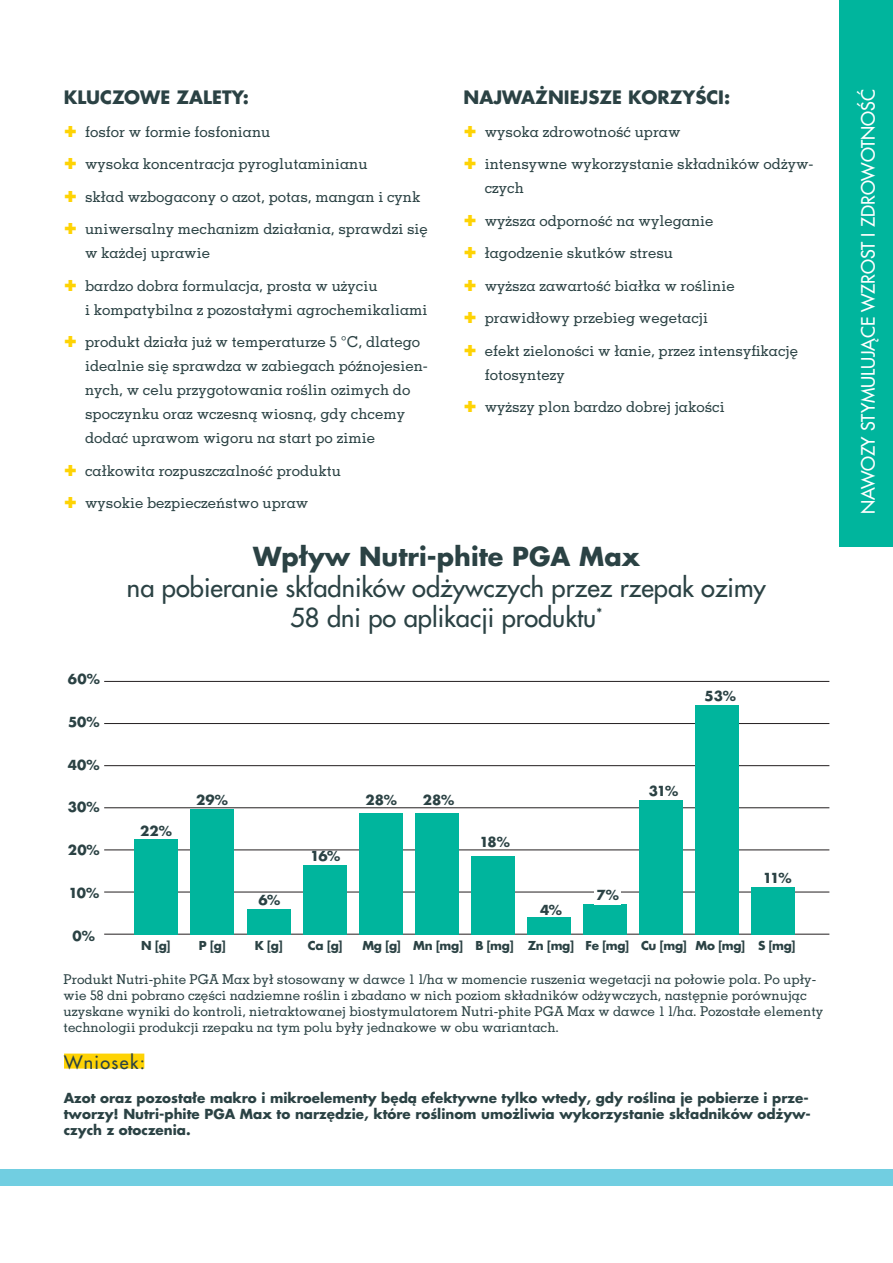
<style>
.page{position:relative;width:893px;height:1263px;background:#fff}
.page>*{position:absolute;margin:0;border:0;box-sizing:border-box;transform-origin:0 0}
.spis_pozycja{font:577.65px "Chartwell Bars Vertical";color:#00b59d}
.t1{font:500 25.5px/30.6px "Futura LT Pro";color:#2b4244;text-align:center}
.t2{font:700 18px "Futura LT Pro";color:#2b4244}
.t3{font:500 18px "Futura LT Pro";color:#fff}
.h3_yellow{font:500 18px "Futura LT Pro";letter-spacing:.075em;color:#2b4244}
.t4{font:500 15px/24px "Memphis LT Pro";color:#2b4244}
.p1{font:500 13.5px/16.2px "Memphis LT Pro";color:#2b4244}
.p1_bold__futura{font:700 13.5px/16.2px "Futura LT Pro";color:#2b4244}
.t5{font:500 13.5px "Futura LT Pro";letter-spacing:.025em;color:#fff}
.t6{font:700 12px "Futura LT Pro";letter-spacing:-.02em;color:#2b4244}
.s1{font-weight:700}
</style>
<div class="page">
<div style="left:0;top:1170px;width:893px;height:16px;background:#71cee1"></div>
<hr style="left:104px;top:681px;width:725px;height:1px;background:#231f20">
<hr style="left:104px;top:723px;width:725px;height:1px;background:#231f20">
<hr style="left:104px;top:765px;width:725px;height:1px;background:#231f20">
<hr style="left:104px;top:807px;width:725px;height:1px;background:#231f20">
<hr style="left:104px;top:849px;width:725px;height:1px;background:#231f20">
<hr style="left:104px;top:892px;width:725px;height:1px;background:#231f20">
<hr style="left:104px;top:934px;width:725px;height:1px;background:#231f20">
<div style="left:840px;top:0;width:53px;height:546px;background:#00b59d"></div>
<div style="left:594px;top:889px;width:27px;height:15px;background:#fff"></div>
<div style="left:64px;top:1053px;width:80px;height:15px;background:#fed304"></div>
<p class="t2" style="left:64px;top:84px;width:187px">KLUCZOWE ZALETY:</p>
<p class="t4" style="left:85px;top:119px;width:187px">fosfor w formie fosfonianu</p>
<p class="t4" style="left:85px;top:152px;width:284px">wysoka koncentracja pyroglutaminianu</p>
<p class="t4" style="left:85px;top:184px;width:337px">skład wzbogacony o azot, potas, mangan i cynk</p>
<p class="t4" style="left:85px;top:217px;width:344px">uniwersalny mechanizm działania, sprawdzi się w każdej uprawie</p>
<p class="t4" style="left:85px;top:273px;width:344px">bardzo dobra formulacja, prosta w użyciu<br>i kompatybilna z pozostałymi agrochemikaliami</p>
<p class="t4" style="left:85px;top:330px;width:344px">produkt działa już w temperaturze 5 °C, dlatego idealnie się sprawdza w zabiegach późnojesien&shy;nych, w celu przygotowania roślin ozimych do spoczynku oraz wczesną wiosną, gdy chcemy dodać uprawom wigoru na start po zimie</p>
<p class="t4" style="left:85px;top:458px;width:257px">całkowita rozpuszczalność produktu</p>
<p class="t4" style="left:85px;top:491px;width:225px">wysokie bezpieczeństwo upraw</p>
<p class="t2" style="left:463px;top:84px;width:268px">NAJWAŻNIEJSZE KORZYŚCI:</p>
<p class="t4" style="left:485px;top:119px;width:197px">wysoka zdrowotność upraw</p>
<p class="t4" style="left:485px;top:152px;width:330px">intensywne wykorzystanie składników odżyw&shy;czych</p>
<p class="t4" style="left:485px;top:208px;width:230px">wyższa odporność na wyleganie</p>
<p class="t4" style="left:485px;top:241px;width:190px">łagodzenie skutków stresu</p>
<p class="t4" style="left:485px;top:273px;width:251px">wyższa zawartość białka w roślinie</p>
<p class="t4" style="left:485px;top:306px;width:225px">prawidłowy przebieg wegetacji</p>
<p class="t4" style="left:485px;top:338px;width:315px">efekt zieloności w łanie, przez intensyfikację fotosyntezy</p>
<p class="t4" style="left:485px;top:395px;width:242px">wyższy plon bardzo dobrej jakości</p>
<p class="p1_bold__futura" style="left:68px;top:671px;width:33px">60%</p>
<p class="p1_bold__futura" style="left:68px;top:713px;width:33px">50%</p>
<p class="p1_bold__futura" style="left:68px;top:756px;width:33px">40%</p>
<p class="p1_bold__futura" style="left:68px;top:799px;width:33px">30%</p>
<p class="p1_bold__futura" style="left:68px;top:841px;width:33px">20%</p>
<p class="p1_bold__futura" style="left:68px;top:884px;width:33px">10%</p>
<p class="p1_bold__futura" style="left:73px;top:927px;width:24px">0%</p>
<p class="t1" style="left:127px;top:540px;width:640px"><span class="s1">Wpływ Nutri-phite PGA Max<br></span>na pobieranie składników odżywczych przez rzepak ozimy<br>58 dni po aplikacji produktu<sup>*</sup></p>
<p class="p1_bold__futura" style="left:705px;top:688px;width:33px">53%</p>
<p class="spis_pozycja" style="left:104px;top:381px;width:722px">22+29+6+16+28+28+18+4+7+31+53+11</p>
<p class="p1_bold__futura" style="left:649px;top:783px;width:31px">31%</p>
<p class="p1_bold__futura" style="left:196px;top:791px;width:33px">29%</p>
<p class="p1_bold__futura" style="left:366px;top:792px;width:33px">28%</p>
<p class="p1_bold__futura" style="left:423px;top:792px;width:33px">28%</p>
<p class="p1_bold__futura" style="left:140px;top:822px;width:33px">22%</p>
<p class="p1_bold__futura" style="left:479px;top:833px;width:32px">18%</p>
<p class="p1_bold__futura" style="left:310px;top:848px;width:32px">16%</p>
<p class="p1_bold__futura" style="left:763px;top:869px;width:30px">11%</p>
<p class="p1_bold__futura" style="left:596px;top:886px;width:24px">7%</p>
<p class="p1_bold__futura" style="left:258px;top:891px;width:23px">6%</p>
<p class="p1_bold__futura" style="left:540px;top:901px;width:23px">4%</p>
<p class="t6" style="left:141px;top:937px;width:31px">N [g]</p>
<p class="t6" style="left:199px;top:937px;width:28px">P [g]</p>
<p class="t6" style="left:255px;top:937px;width:29px">K [g]</p>
<p class="t6" style="left:308px;top:937px;width:36px">Ca [g]</p>
<p class="t6" style="left:362px;top:937px;width:40px">Mg [g]</p>
<p class="t6" style="left:413px;top:937px;width:51px">Mn [mg]</p>
<p class="t6" style="left:475px;top:937px;width:40px">B [mg]</p>
<p class="t6" style="left:528px;top:937px;width:48px">Zn [mg]</p>
<p class="t6" style="left:586px;top:937px;width:45px">Fe [mg]</p>
<p class="t6" style="left:641px;top:937px;width:47px">Cu [mg]</p>
<p class="t6" style="left:695px;top:937px;width:51px">Mo [mg]</p>
<p class="t6" style="left:758px;top:937px;width:39px">S [mg]</p>
<p class="p1" style="left:64px;top:971px;width:761px">Produkt Nutri-phite PGA Max był stosowany w dawce 1 l/ha w momencie ruszenia wegetacji na połowie pola. Po upły&shy;wie 58 dni pobrano części nadziemne roślin i zbadano w nich poziom składników odżywczych, następnie porównując uzyskane wyniki do kontroli, nietraktowanej biostymulatorem Nutri-phite PGA Max w dawce 1 l/ha. Pozostałe elementy technologii produkcji rzepaku na tym polu były jednakowe w obu wariantach.</p>
<p class="h3_yellow" style="left:64px;top:1048px;width:82px">Wniosek:</p>
<p class="p1_bold__futura" style="left:64px;top:1089px;width:749px">Azot oraz pozostałe makro i mikroelementy będą efektywne tylko wtedy, gdy roślina je pobierze i prze&shy;tworzy! Nutri-phite PGA Max to narzędzie, które roślinom umożliwia wykorzystanie składników odżyw&shy;czych z otoczenia.</p>
<p class="t5" style="left:854px;top:359px;width:333px;rotate:-90deg">NAWOZY STYMULUJĄCE WZROST I ZDROWOTNOŚĆ</p>
<p class="t3" style="left:855px;top:514px;width:426px;rotate:-90deg">NAWOZY STYMULUJĄCE WZROST I ZDROWOTNOŚĆ</p>
</div>
